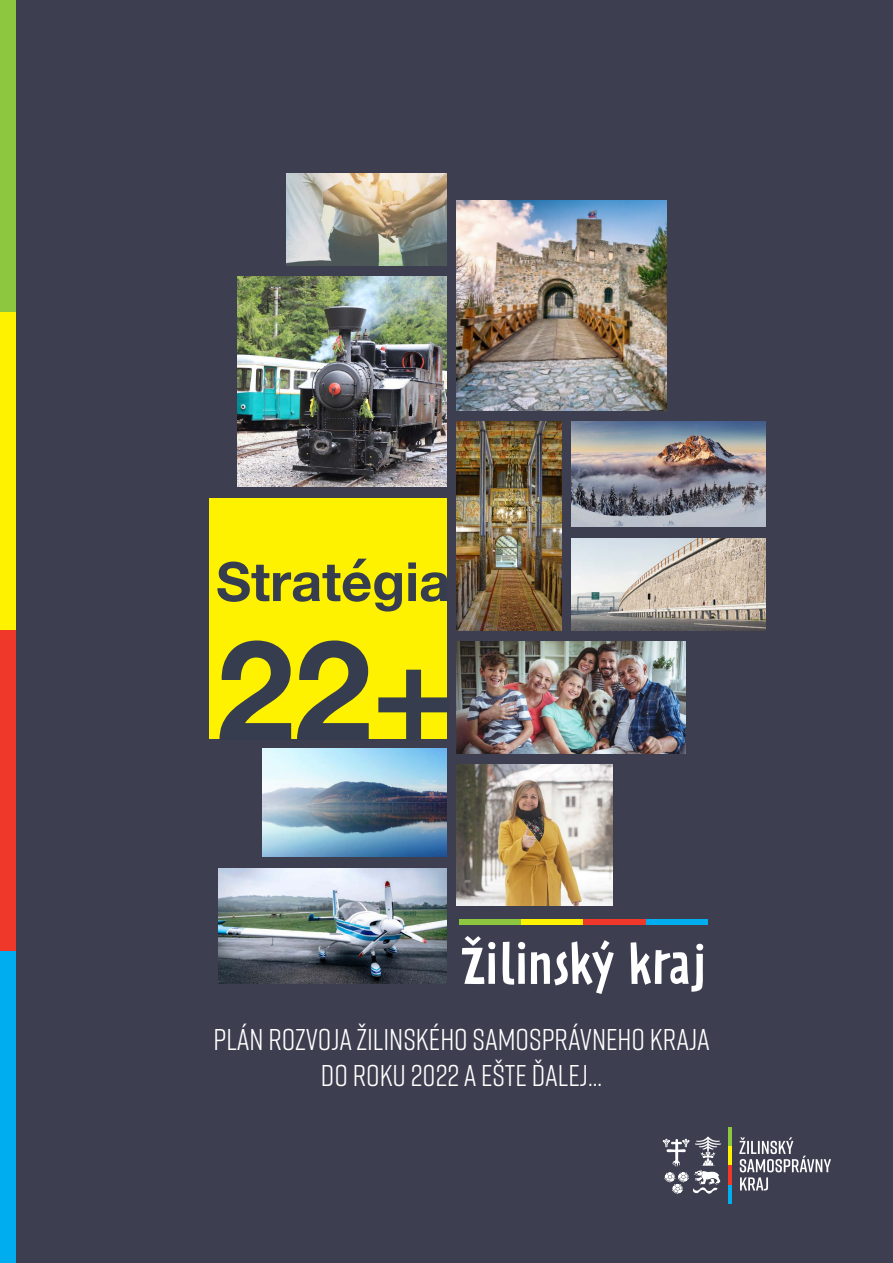
<style>
.page{position:relative;width:893px;height:1263px;background:#fff}
.page>*{position:absolute;margin:0;border:0;box-sizing:border-box;transform-origin:0 0}
.t1{font:700 139.5px "Helvetica Neue";color:#363d4e}
.t2{font:700 54px "Helvetica Neue";color:#363d4e}
.t3{font:52.5px "Prater Sans Pro";letter-spacing:-.01em;color:#fff}
.t4{font:30px/36px "Rift";color:#fff;text-align:center}
</style>
<div class="page">
<div style="left:3px;top:0;width:890px;height:1263px;background:#3d3f50"></div>
<div style="left:0;top:951px;width:15px;height:312px;background:#00aeef"></div>
<div style="left:0;top:0;width:15px;height:312px;background:#8dc63f"></div>
<div style="left:0;top:312px;width:15px;height:321px;background:#fff200"></div>
<div style="left:0;top:630px;width:15px;height:321px;background:#ef3829"></div>
<hr style="left:729px;top:1184px;width:3px;height:19px;background:#00aeef">
<hr style="left:729px;top:1127px;width:3px;height:19px;background:#8dc63f">
<hr style="left:729px;top:1146px;width:3px;height:19px;background:#fff200">
<hr style="left:729px;top:1165px;width:3px;height:19px;background:#ef3829">
<svg style="left:663px;top:1136px;width:58px;height:58px"></svg>
<svg style="left:739px;top:1137px;width:92px;height:53px"></svg>
<div style="left:209px;top:498px;width:238px;height:241px;background:#fff200"></div>
<img style="left:237px;top:277px;width:210px;height:209px">
<img style="left:263px;top:749px;width:184px;height:107px">
<img style="left:219px;top:868px;width:228px;height:115px">
<img style="left:287px;top:173px;width:160px;height:92px">
<img style="left:457px;top:201px;width:210px;height:209px">
<img style="left:457px;top:421px;width:105px;height:210px">
<img style="left:457px;top:642px;width:228px;height:111px">
<img style="left:572px;top:539px;width:193px;height:92px">
<img style="left:572px;top:422px;width:193px;height:104px">
<img style="left:457px;top:764px;width:156px;height:141px">
<div style="left:645px;top:919px;width:63px;height:5px;background:#00aeef"></div>
<div style="left:459px;top:919px;width:62px;height:5px;background:#8dc63f"></div>
<div style="left:521px;top:919px;width:63px;height:5px;background:#fff200"></div>
<div style="left:583px;top:919px;width:62px;height:5px;background:#ef3829"></div>
<h2 class="t2" style="left:216px;top:539px;width:235px">Stratégia</h2>
<h1 class="t1" style="left:217px;top:581px;width:240px">22+</h1>
<h3 class="t3" style="left:460px;top:930px;width:248px">Žilinský kraj</h3>
<p class="t4" style="left:213px;top:1020px;width:498px">PLÁN ROZVOJA ŽILINSKÉHO SAMOSPRÁVNEHO KRAJA<br>DO ROKU 2022 A EŠTE ĎALEJ...</p>
</div>
